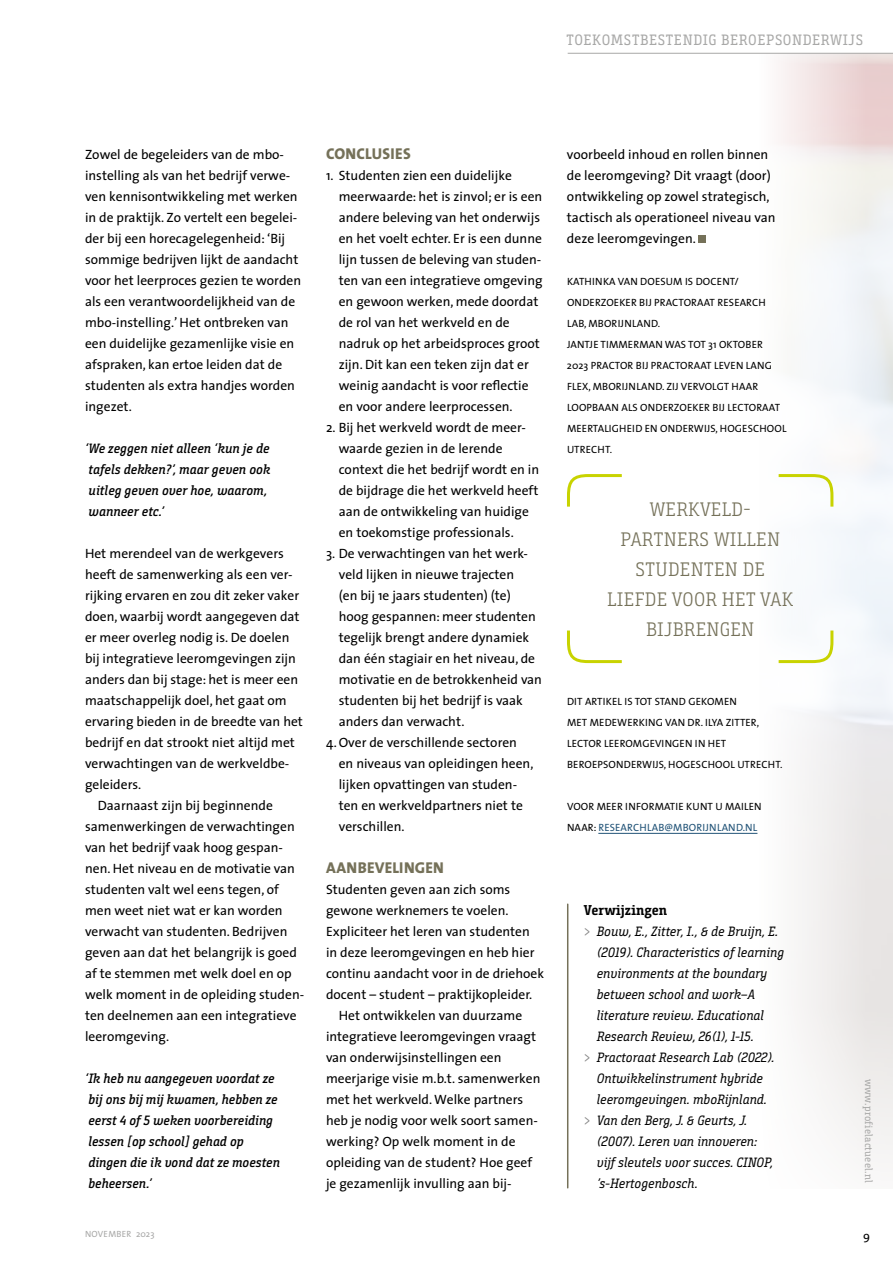
<style>
.page{position:relative;width:893px;height:1263px;background:#fff}
.page>*{position:absolute;margin:0;border:0;box-sizing:border-box;transform-origin:0 0}
.t1{font:300 19.5px/30px "Bunday Slab";letter-spacing:.02em;color:#757159;text-align:center}
.t2{font:800 15.75px "The Sans";letter-spacing:.015em;color:#757159}
.t3{font:15px "Bunday Slab";letter-spacing:.045em;color:#a8a8a7}
.t4{font:700 14.25px "Bunday Slab";color:#000}
.t5{font:13.5px/21px "The Sans";color:#000}
.t6{font:italic 13.5px "Bunday Slab";color:#000}
.t7{font:italic 600 13.5px/21px "Bunday Slab";color:#000}
.t8{font:12px "The Sans";color:#000}
.t9{font:10.5px/21px "The Sans";letter-spacing:.015em;color:#000}
.t10{font:10.5px "Bunday Slab";letter-spacing:.02em;color:#a8a8a7}
.t11{font:9px "The Sans";letter-spacing:.035em;color:#a8a8a7}
.s1{color:#215377}
.s2{font-style:normal;color:#878787}
</style>
<div class="page">
<hr style="left:568px;top:53px;width:325px;height:1px;background:#a8a8a7">
<hr style="left:598px;top:833px;width:159px;height:1px;background:#215377">
<div style="left:699px;top:236px;width:7px;height:7px;background:#757159"></div>
<svg style="left:778px;top:473px;width:57px;height:37px"></svg>
<svg style="left:567px;top:630px;width:55px;height:34px"></svg>
<svg style="left:567px;top:474px;width:55px;height:33px"></svg>
<svg style="left:776px;top:627px;width:59px;height:37px"></svg>
<hr style="left:567px;top:904px;width:1px;height:284px;background:#757159">
<p class="t3" style="left:566px;top:31px;width:298px">TOEKOMSTBESTENDIG BEROEPSONDERWIJS</p>
<p class="t5" style="left:85px;top:144px;width:218px">Zowel de begeleiders van de mbo&shy;instelling als van het bedrijf verwe&shy;ven kennisontwikkeling met werken in de praktijk. Zo vertelt een begelei&shy;der bij een horecagelegenheid: ‘Bij sommige bedrijven lijkt de aandacht voor het leerproces gezien te worden als een verantwoordelijkheid van de mbo-instelling.’ Het ontbreken van een duidelijke gezamenlijke visie en afspraken, kan ertoe leiden dat de studenten als extra handjes worden ingezet.</p>
<p class="t7" style="left:85px;top:438px;width:187px">‘We zeggen niet alleen ‘kun je de tafels dekken?’, maar geven ook uitleg geven over hoe, waarom, wanneer etc.’</p>
<p class="t5" style="left:85px;top:543px;width:200px">Het merendeel van de werkgevers</p>
<p class="t5" style="left:85px;top:564px;width:209px">heeft de samenwerking als een ver-</p>
<p class="t5" style="left:85px;top:585px;width:216px">rijking ervaren en zou dit zeker vaker</p>
<p class="t5" style="left:85px;top:606px;width:216px">doen, waarbij wordt aangegeven dat</p>
<p class="t5" style="left:85px;top:627px;width:206px">er meer overleg nodig is. De doelen</p>
<p class="t5" style="left:85px;top:648px;width:212px">bij integratieve leeromgevingen zijn</p>
<p class="t5" style="left:85px;top:669px;width:215px">anders dan bij stage: het is meer een</p>
<p class="t5" style="left:85px;top:690px;width:203px">maatschappelijk doel, het gaat om</p>
<p class="t5" style="left:85px;top:711px;width:219px">ervaring bieden in de breedte van het</p>
<p class="t5" style="left:85px;top:732px;width:211px">bedrijf en dat strookt niet altijd met</p>
<p class="t5" style="left:85px;top:753px;width:206px">verwachtingen van de werkveldbe-</p>
<p class="t5" style="left:85px;top:774px;width:58px">geleiders.</p>
<p class="t5" style="left:98px;top:795px;width:177px">Daarnaast zijn bij beginnende</p>
<p class="t5" style="left:85px;top:816px;width:211px">samenwerkingen de verwachtingen</p>
<p class="t5" style="left:85px;top:837px;width:199px">van het bedrijf vaak hoog gespan-</p>
<p class="t5" style="left:85px;top:858px;width:211px">nen. Het niveau en de motivatie van</p>
<p class="t5" style="left:85px;top:879px;width:195px">studenten valt wel eens tegen, of</p>
<p class="t5" style="left:85px;top:900px;width:199px">men weet niet wat er kan worden</p>
<p class="t5" style="left:85px;top:921px;width:204px">verwacht van studenten. Bedrijven</p>
<p class="t5" style="left:85px;top:942px;width:213px">geven aan dat het belangrijk is goed</p>
<p class="t5" style="left:85px;top:963px;width:208px">af te stemmen met welk doel en op</p>
<p class="t5" style="left:85px;top:984px;width:221px">welk moment in de opleiding studen-</p>
<p class="t5" style="left:85px;top:1005px;width:213px">ten deelnemen aan een integratieve</p>
<p class="t5" style="left:85px;top:1026px;width:86px">leeromgeving.</p>
<p class="t7" style="left:85px;top:1068px;width:197px">‘Ik heb nu aangegeven voordat ze bij ons bij mij kwamen, hebben ze eerst 4 of 5 weken voorbereiding lessen [op school] gehad op dingen die ik vond dat ze moesten beheersen.’</p>
<p class="t2" style="left:326px;top:140px;width:86px">CONCLUSIES</p>
<p class="t5" style="left:339px;top:165px;width:205px;text-indent:-13px">1. Studenten zien een duidelijke meerwaarde: het is zinvol; er is een andere beleving van het onderwijs en het voelt echter. Er is een dunne lijn tussen de beleving van studen&shy;ten van een integratieve omgeving en gewoon werken, mede doordat de rol van het werkveld en de nadruk op het arbeidsproces groot zijn. Dit kan een teken zijn dat er weinig aandacht is voor reflectie en voor andere leerprocessen.</p>
<p class="t5" style="left:339px;top:417px;width:202px;text-indent:-13px">2. Bij het werkveld wordt de meer&shy;waarde gezien in de lerende context die het bedrijf wordt en in de bijdrage die het werkveld heeft aan de ontwikkeling van huidige en toekomstige professionals.</p>
<p class="t5" style="left:326px;top:543px;width:203px">3. De verwachtingen van het werk-</p>
<p class="t5" style="left:339px;top:564px;width:177px">veld lijken in nieuwe trajecten</p>
<p class="t5" style="left:339px;top:585px;width:174px">(en bij 1e jaars studenten) (te)</p>
<p class="t5" style="left:339px;top:606px;width:199px">hoog gespannen: meer studenten</p>
<p class="t5" style="left:339px;top:627px;width:192px">tegelijk brengt andere dynamiek</p>
<p class="t5" style="left:339px;top:648px;width:198px">dan één stagiair en het niveau, de</p>
<p class="t5" style="left:339px;top:669px;width:205px">motivatie en de betrokkenheid van</p>
<p class="t5" style="left:339px;top:690px;width:186px">studenten bij het bedrijf is vaak</p>
<p class="t5" style="left:339px;top:711px;width:127px">anders dan verwacht.</p>
<p class="t5" style="left:326px;top:732px;width:193px">4.Over de verschillende sectoren</p>
<p class="t5" style="left:339px;top:753px;width:196px">en niveaus van opleidingen heen,</p>
<p class="t5" style="left:339px;top:774px;width:180px">lijken opvattingen van studen-</p>
<p class="t5" style="left:339px;top:795px;width:186px">ten en werkveldpartners niet te</p>
<p class="t5" style="left:339px;top:816px;width:67px">verschillen.</p>
<p class="t2" style="left:326px;top:854px;width:119px">AANBEVELINGEN</p>
<p class="t5" style="left:326px;top:879px;width:186px">Studenten geven aan zich soms</p>
<p class="t5" style="left:326px;top:900px;width:184px">gewone werknemers te voelen.</p>
<p class="t5" style="left:326px;top:921px;width:205px">Expliciteer het leren van studenten</p>
<p class="t5" style="left:326px;top:942px;width:210px">in deze leeromgevingen en heb hier</p>
<p class="t5" style="left:326px;top:963px;width:220px">continu aandacht voor in de driehoek</p>
<p class="t5" style="left:326px;top:984px;width:208px">docent – student – praktijkopleider.</p>
<p class="t5" style="left:339px;top:1005px;width:185px">Het ontwikkelen van duurzame</p>
<p class="t5" style="left:326px;top:1026px;width:212px">integratieve leeromgevingen vraagt</p>
<p class="t5" style="left:326px;top:1047px;width:177px">van onderwijsinstellingen een</p>
<p class="t5" style="left:326px;top:1068px;width:216px">meerjarige visie m.b.t. samenwerken</p>
<p class="t5" style="left:326px;top:1089px;width:199px">met het werkveld. Welke partners</p>
<p class="t5" style="left:326px;top:1110px;width:213px">heb je nodig voor welk soort samen-</p>
<p class="t5" style="left:326px;top:1131px;width:191px">werking? Op welk moment in de</p>
<p class="t5" style="left:326px;top:1152px;width:208px">opleiding van de student? Hoe geef</p>
<p class="t5" style="left:326px;top:1173px;width:187px">je gezamenlijk invulling aan bij-</p>
<p class="t5" style="left:567px;top:144px;width:210px">voorbeeld inhoud en rollen binnen de leeromgeving? Dit vraagt (door) ontwikkeling op zowel strategisch, tactisch als operationeel niveau van deze leeromgevingen.</p>
<p class="t9" style="left:567px;top:271px;width:221px">KATHINKA VAN DOESUM IS DOCENT/<br>ONDERZOEKER BIJ PRACTORAAT RESEARCH<br>LAB, MBORIJNLAND.<br>JANTJE TIMMERMAN WAS TOT 31 OKTOBER<br>2023 PRACTOR BIJ PRACTORAAT LEVEN LANG<br>FLEX, MBORIJNLAND. ZIJ VERVOLGT HAAR<br>LOOPBAAN ALS ONDERZOEKER BIJ LECTORAAT<br>MEERTALIGHEID EN ONDERWIJS, HOGESCHOOL<br>UTRECHT.</p>
<h1 class="t1" style="left:607px;top:494px;width:187px">WERKVELD-<br>PARTNERS WILLEN<br>STUDENTEN DE<br>LIEFDE VOOR HET VAK<br>BIJBRENGEN</h1>
<p class="t9" style="left:567px;top:691px;width:217px">DIT ARTIKEL IS TOT STAND GEKOMEN<br>MET MEDEWERKING VAN DR. ILYA ZITTER, LECTOR LEEROMGEVINGEN IN HET BEROEPSONDERWIJS, HOGESCHOOL UTRECHT.</p>
<p class="t9" style="left:567px;top:796px;width:196px">VOOR MEER INFORMATIE KUNT U MAILEN<br>NAAR: <span class="s1">RESEARCHLAB@MBORIJNLAND.NL</span></p>
<p class="t4" style="left:584px;top:901px;width:85px">Verwijzingen</p>
<p class="t6" style="left:584px;top:923px;width:196px"><span class="s2">&gt;</span> Bouw, E., Zitter, I., &amp; de Bruijn, E.</p>
<p class="t6" style="left:597px;top:944px;width:189px">(2019). Characteristics of learning</p>
<p class="t6" style="left:597px;top:965px;width:172px">environments at the boundary</p>
<p class="t6" style="left:597px;top:986px;width:160px">between school and work–A</p>
<p class="t6" style="left:597px;top:1007px;width:169px">literature review. Educational</p>
<p class="t6" style="left:597px;top:1028px;width:159px">Research Review, 26(1), 1-15.</p>
<p class="t6" style="left:584px;top:1049px;width:192px"><span class="s2">&gt;</span> Practoraat Research Lab (2022).</p>
<p class="t6" style="left:597px;top:1070px;width:168px">Ontwikkelinstrument hybride</p>
<p class="t6" style="left:597px;top:1091px;width:172px">leeromgevingen. mboRijnland.</p>
<p class="t6" style="left:584px;top:1112px;width:165px"><span class="s2">&gt;</span> Van den Berg, J. &amp; Geurts, J.</p>
<p class="t6" style="left:597px;top:1133px;width:162px">(2007). Leren van innoveren:</p>
<p class="t6" style="left:597px;top:1154px;width:178px">vijf sleutels voor succes. CINOP,</p>
<p class="t6" style="left:597px;top:1175px;width:103px">’s-Hertogenbosch.</p>
<p class="t10" style="left:875px;top:1079px;width:105px;rotate:90deg">www.profielactueel.nl</p>
<p class="t11" style="left:85px;top:1227px;width:71px">NOVEMBER 2023</p>
<p class="t8" style="left:863px;top:1225px;width:8px">9</p>
</div>
